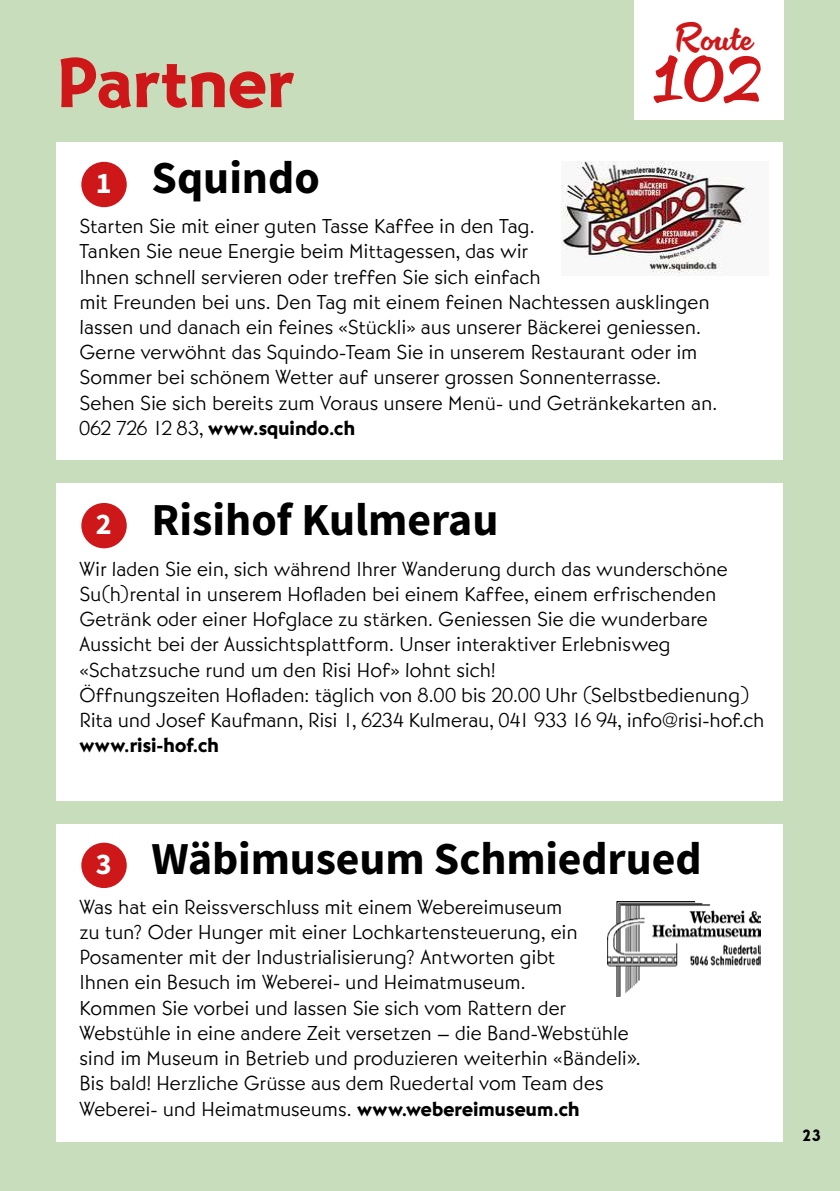
<style>
.page{position:relative;width:840px;height:1191px;background:#fff}
.page>*{position:absolute;margin:0;border:0;box-sizing:border-box;transform-origin:0 0}
.t1{font:74px "Bernhard Got URW Hea";color:#cd1719}
.t2{font:69.6px "Cinema Script";color:#cd1719}
.t3{font:700 45.8px "Source Sans Pro";color:#000}
.t4{font:41px "Cinema Script";color:#cd1719}
.t5{font:700 30px "Source Sans Pro";color:#fff}
.t6{font:300 21px/25.2px "Bernhard Got URW";letter-spacing:-.005em;color:#000}
.t7{font:21px "Bernhard Got URW Hea";letter-spacing:.01em;color:#000}
.t8{font:17px "Bernhard Got URW Hea";color:#000}
.s1{font-family:"Bernhard Got URW";font-weight:300}
.s2{font-size:30px;color:#fff}
.s3{font-family:"Museo Sans 300";font-weight:400}
.s4{font-family:"Bernhard Got URW Hea";font-weight:400}
</style>
<div class="page">
<div style="left:0;top:0;width:839px;height:1191px;background:#c7ddbc"></div>
<div style="left:57px;top:483px;width:725px;height:317px;background:#fff"></div>
<div style="left:81px;top:503px;width:46px;height:45px;background:#cd1719;border-radius:50%"></div>
<div style="left:57px;top:824px;width:725px;height:317px;background:#fff"></div>
<div style="left:81px;top:842px;width:46px;height:46px;background:#cd1719;border-radius:50%"></div>
<div style="left:57px;top:142px;width:725px;height:317px;background:#fff"></div>
<div style="left:81px;top:162px;width:46px;height:45px;background:#cd1719;border-radius:50%"></div>
<img style="left:561px;top:161px;width:186px;height:112px">
<img style="left:607px;top:901px;width:153px;height:96px">
<div style="left:633px;top:0;width:149px;height:120px;background:#fff"></div>
<h1 class="t1" style="left:57px;top:38px;width:239px">Partner</h1>
<h3 class="t4" style="left:672px;top:14px;width:81px">Route</h3>
<h2 class="t2" style="left:649px;top:38px;width:113px">102</h2>
<h3 class="t3" style="left:151px;top:147px;width:170px">Squindo</h3>
<p class="t6" style="left:79px;top:214px;width:639px">Starten Sie mit einer guten Tasse Kaffee in den Tag.<br>Tanken Sie neue Energie beim Mittagessen, das wir<br>Ihnen schnell servieren oder treffen Sie sich einfach<br>mit Freunden bei uns. Den Tag mit einem feinen Nachtessen ausklingen lassen und danach ein feines «Stückli» aus unserer Bäckerei geniessen.<br>Gerne verwöhnt das Squindo-Team Sie in unserem Restaurant oder im Sommer bei schönem Wetter auf unserer grossen Sonnenterrasse.<br>Sehen Sie sich bereits zum Voraus unsere Menü- und Getränkekarten an.</p>
<p class="t7" style="left:79px;top:415px;width:277px"><span class="s1">062 726 12 83,</span> www.squindo.ch</p>
<h3 class="t5" style="left:96px;top:163px;width:17px">1</h3>
<h3 class="t3" style="left:96px;top:488px;width:404px"><span class="s2">2</span> Risihof Kulmerau</h3>
<p class="t6" style="left:79px;top:556px;width:686px">Wir laden Sie ein, sich während Ihrer Wanderung durch das wunderschöne Su(h)rental in unserem Hofladen bei einem Kaffee, einem erfrischenden Getränk oder einer Hofglace zu stärken. Geniessen Sie die wunderbare Aussicht bei der Aussichtsplattform. Unser interaktiver Erlebnisweg «Schatzsuche rund um den Risi Hof» lohnt sich!<br>Öffnungszeiten Hofladen: täglich von 8.00 bis 20.00 Uhr (Selbstbedienung)<br>Rita und Josef Kaufmann, Risi 1, 6234 Kulmerau, 041 933 16 94, info@risi-hof.ch</p>
<p class="t7" style="left:79px;top:732px;width:141px">www.risi-hof.ch</p>
<h3 class="t3" style="left:151px;top:828px;width:551px">Wäbimuseum Schmiedrued</h3>
<p class="t6" style="left:79px;top:894px;width:562px">Was hat ein Reissverschluss mit einem Webereimuseum<br>zu tun? Oder Hunger mit einer Lochkartensteuerung, ein Posamenter mit der Industrialisierung? Antworten gibt<br>Ihnen ein Besuch im Weberei- und Heimatmuseum.<br>Kommen Sie vorbei und lassen Sie sich vom Rattern der Webstühle in eine andere Zeit versetzen – die Band-Webstühle sind im Museum in Betrieb und produzieren weiterhin «Bändeli<span class="s3">»</span>.<br>Bis bald! Herzliche Grüsse aus dem Ruedertal vom Team des Weberei- und Heimatmuseums. <span class="s4">www.webereimuseum.ch</span></p>
<h3 class="t5" style="left:96px;top:843px;width:17px">3</h3>
<p class="t8" style="left:801px;top:1124px;width:21px">23</p>
</div>
